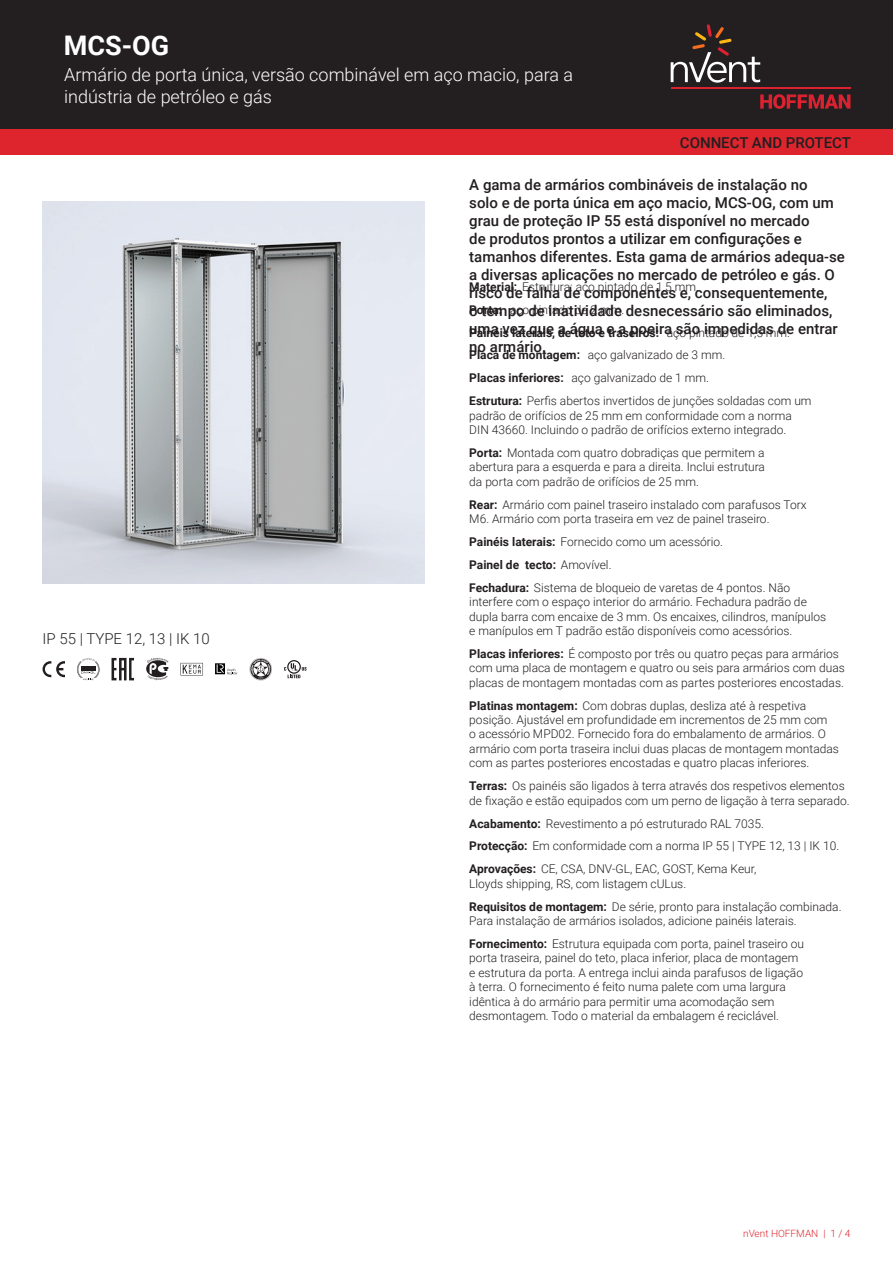
<style>
.page{position:relative;width:893px;height:1263px;background:#fff}
.page>*{position:absolute;margin:0;border:0;box-sizing:border-box;transform-origin:0 0}
.t1{font:700 27px "Roboto";color:#fff}
.t2{font:300 18px/21.6px "Roboto";color:#fff}
.t3{font:500 15px/18px "Roboto";color:#231f20}
.t4{font:300 15px "Roboto";color:#231f20}
.t5{font:300 12px/14.4px "Roboto";color:#231f20}
.t6{font:300 10.05px "Roboto";color:#de252e}
.s1{font-weight:700}
</style>
<div class="page">
<div style="left:0;top:0;width:893px;height:129px;background:#231f20"></div>
<svg style="left:760px;top:94px;width:90px;height:15px"></svg>
<hr style="left:671px;top:88px;width:179px;height:1px;background:#db2230">
<svg style="left:671px;top:24px;width:89px;height:59px"></svg>
<div style="left:0;top:129px;width:893px;height:26px;background:#de252e"></div>
<img style="left:43px;top:202px;width:381px;height:382px">
<svg style="left:43px;top:661px;width:22px;height:16px"></svg>
<svg style="left:77px;top:658px;width:23px;height:22px"></svg>
<svg style="left:112px;top:658px;width:22px;height:22px"></svg>
<svg style="left:146px;top:658px;width:22px;height:22px"></svg>
<svg style="left:181px;top:663px;width:22px;height:12px"></svg>
<svg style="left:215px;top:663px;width:23px;height:12px"></svg>
<svg style="left:250px;top:658px;width:22px;height:22px"></svg>
<svg style="left:284px;top:660px;width:23px;height:18px"></svg>
<h1 class="t1" style="left:64px;top:27px;width:107px">MCS-OG</h1>
<h2 class="t2" style="left:64px;top:63px;width:510px">Armário de porta única, versão combinável em aço macio, para a indústria de petróleo e gás</h2>
<p class="t3" style="left:680px;top:133px;width:173px">CONNECT AND PROTECT</p>
<p class="t4" style="left:43px;top:628px;width:169px">IP 55 | TYPE 12, 13 | IK 10</p>
<p class="t3" style="left:469px;top:175px;width:377px">A gama de armários combináveis de instalação no<br>solo e de porta única em aço macio, MCS-OG, com um grau de proteção IP 55 está disponível no mercado<br>de produtos prontos a utilizar em configurações e tamanhos diferentes. Esta gama de armários adequa-se a diversas aplicações no mercado de petróleo e gás. O risco de falha de componentes e, consequentemente,<br>o tempo de inatividade desnecessário são eliminados, uma vez que a água e a poeira são impedidas de entrar no armário.</p>
<p class="t5" style="left:469px;top:275px;width:344px;line-height:23px"><span class="s1">Material:</span> Estrutura: aço pintado de 1,5 mm.<br><span class="s1">Porta:</span> aço pintado de 2 mm.<br><span class="s1">Painéis laterais, de teto e traseiros:</span> aço pintado de 1,5 mm.<br><span class="s1">Placa de montagem:</span> aço galvanizado de 3 mm.<br><span class="s1">Placas inferiores:</span> aço galvanizado de 1 mm.<br><span class="s1">Estrutura:</span> Perfis abertos invertidos de junções soldadas com um</p>
<p class="t5" style="left:469px;top:408px;width:324px">padrão de orifícios de 25 mm em conformidade com a norma<br>DIN 43660. Incluindo o padrão de orifícios externo integrado.</p>
<p class="t5" style="left:469px;top:445px;width:297px;text-align:justify"><span class="s1">Porta:</span> Montada com quatro dobradiças que permitem a abertura para a esquerda e para a direita. Inclui estrutura da porta com padrão de orifícios de 25 mm.</p>
<p class="t5" style="left:469px;top:497px;width:339px"><span class="s1">Rear:</span> Armário com painel traseiro instalado com parafusos Torx<br>M6. Armário com porta traseira em vez de painel traseiro.</p>
<p class="t5" style="left:469px;top:530px;width:322px;line-height:23px"><span class="s1">Painéis laterais:</span> Fornecido como um acessório.<br><span class="s1">Painel de tecto:</span> Amovível.<br><span class="s1">Fechadura:</span> Sistema de bloqueio de varetas de 4 pontos. Não</p>
<p class="t5" style="left:469px;top:594px;width:358px">interfere com o espaço interior do armário. Fechadura padrão de dupla barra com encaixe de 3 mm. Os encaixes, cilindros, manípulos e manípulos em T padrão estão disponíveis como acessórios.</p>
<p class="t5" style="left:469px;top:646px;width:377px"><span class="s1">Placas inferiores:</span> É composto por três ou quatro peças para armários com uma placa de montagem e quatro ou seis para armários com duas placas de montagem montadas com as partes posteriores encostadas.</p>
<p class="t5" style="left:469px;top:698px;width:371px"><span class="s1">Platinas montagem:</span> Com dobras duplas, desliza até à respetiva posição. Ajustável em profundidade em incrementos de 25 mm com<br>o acessório MPD02. Fornecido fora do embalamento de armários. O armário com porta traseira inclui duas placas de montagem montadas com as partes posteriores encostadas e quatro placas inferiores.</p>
<p class="t5" style="left:469px;top:778px;width:382px"><span class="s1">Terras:</span> Os painéis são ligados à terra através dos respetivos elementos de fixação e estão equipados com um perno de ligação à terra separado.</p>
<p class="t5" style="left:469px;top:811px;width:371px;line-height:23px"><span class="s1">Acabamento:</span> Revestimento a pó estruturado RAL 7035.<br><span class="s1">Protecção:</span> Em conformidade com a norma IP 55 | TYPE 12, 13 | IK 10.<br><span class="s1">Aprovações:</span> CE, CSA, DNV-GL, EAC, GOST, Kema Keur,</p>
<p class="t5" style="left:469px;top:871px;width:374px;line-height:23px">Lloyds shipping, RS, com listagem cULus.<br><span class="s1">Requisitos de montagem:</span> De série, pronto para instalação combinada.</p>
<p class="t5" style="left:469px;top:909px;width:336px;line-height:23px">Para instalação de armários isolados, adicione painéis laterais.<br><span class="s1">Fornecimento:</span> Estrutura equipada com porta, painel traseiro ou</p>
<p class="t5" style="left:469px;top:950px;width:335px">porta traseira, painel do teto, placa inferior, placa de montagem e estrutura da porta. A entrega inclui ainda parafusos de ligação à terra. O fornecimento é feito numa palete com uma largura idêntica à do armário para permitir uma acomodação sem desmontagem. Todo o material da embalagem é reciclável.</p>
<p class="t6" style="left:743px;top:1226px;width:109px">nVent HOFFMAN | 1 / 4</p>
</div>
